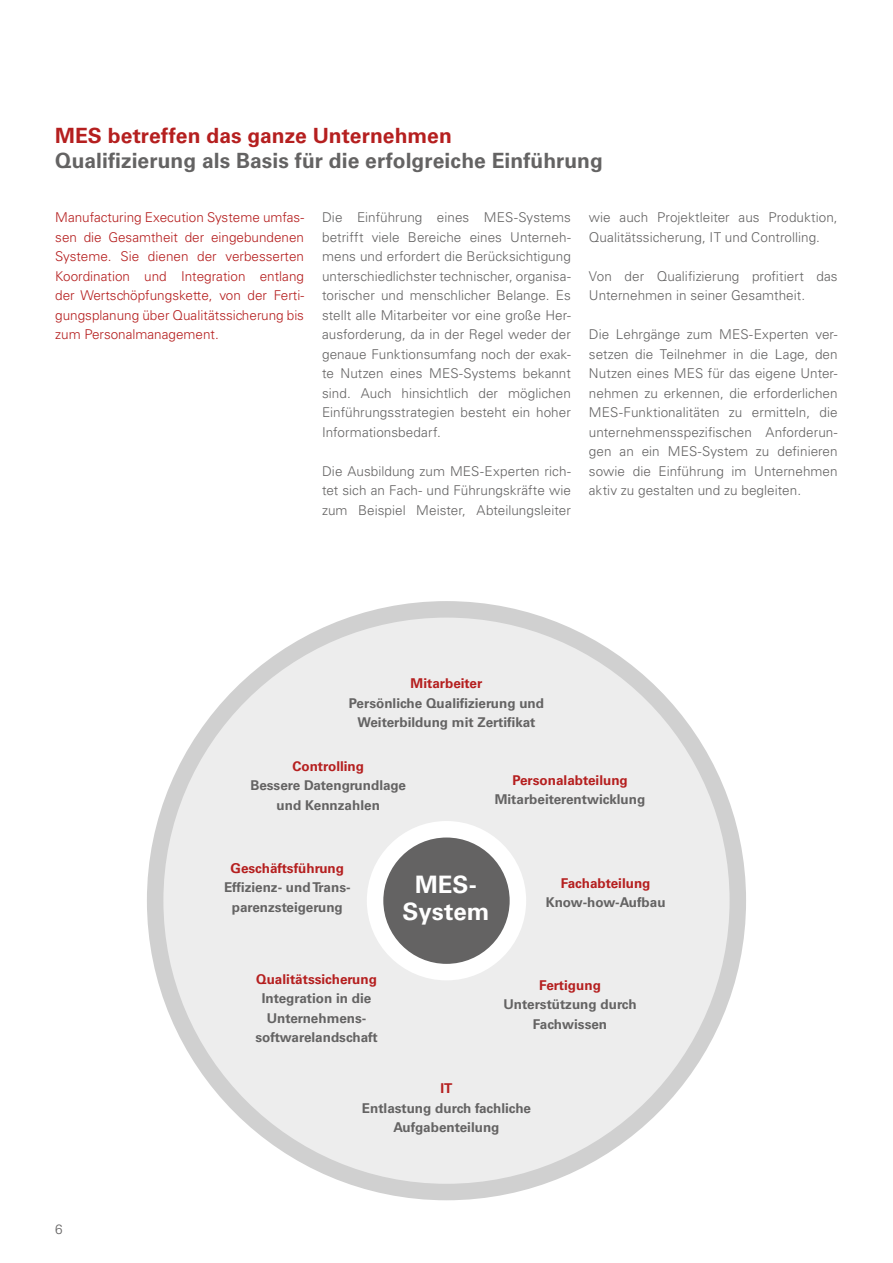
<style>
.page{position:relative;width:893px;height:1263px;background:#fff}
.page>*{position:absolute;margin:0;border:0;box-sizing:border-box;transform-origin:0 0}
.t1{font:700 24px/27px "Univers LT Std";color:#fff;text-align:center}
.t2{font:700 21px "Univers LT Std";letter-spacing:.005em;color:#646363}
.t3{font:700 21px "Univers LT Std";letter-spacing:.005em;color:#b51f1f}
.t4{font:300 13.5px/19.5px "Univers LT Std";letter-spacing:.005em;color:#646363;text-align:justify}
.t5{font:700 13.5px/19.5px "Univers LT Std";color:#646363;text-align:center}
.t6{font:300 13.5px/19.5px "Univers LT Std";color:#b51f1f;text-align:justify}
.t7{font:700 13.5px "Univers LT Std";color:#b51f1f}
</style>
<div class="page">
<div style="left:155px;top:609px;width:583px;height:583px;background:#ededed;border-radius:50%"></div>
<div style="left:147px;top:601px;width:599px;height:599px;border:16px solid #d0d0d0;border-radius:50%"></div>
<div style="left:375px;top:829px;width:143px;height:143px;background:#646363;border-radius:50%"></div>
<div style="left:367px;top:821px;width:159px;height:159px;border:16px solid #fff;border-radius:50%"></div>
<h2 class="t3" style="left:55px;top:123px;width:398px">MES betreffen das ganze Unternehmen</h2>
<h2 class="t2" style="left:55px;top:149px;width:549px">Qualifizierung als Basis für die erfolgreiche Einführung</h2>
<p class="t6" style="left:55px;top:208px;width:250px">Manufacturing Execution Systeme umfas&shy;sen die Gesamtheit der eingebundenen Systeme. Sie dienen der verbesserten Koordination und Integration entlang der Wertschöpfungskette, von der Ferti&shy;gungsplanung über Qualitätssicherung bis zum Personalmanagement.</p>
<p class="t4" style="left:322px;top:208px;width:250px">Die Einführung eines MES-Systems betrifft viele Bereiche eines Unterneh&shy;mens und erfordert die Berücksichtigung unterschiedlichster technischer, organisa&shy;torischer und menschlicher Belange. Es stellt alle Mitarbeiter vor eine große Her&shy;ausforderung, da in der Regel weder der genaue Funktionsumfang noch der exak&shy;te Nutzen eines MES-Systems bekannt sind. Auch hinsichtlich der möglichen Einführungsstrategien besteht ein hoher Informationsbedarf.</p>
<p class="t4" style="left:322px;top:461px;width:250px">Die Ausbildung zum MES-Experten rich&shy;tet sich an Fach- und Führungskräfte wie zum Beispiel Meister, Abteilungsleiter</p>
<p class="t4" style="left:589px;top:208px;width:250px">wie auch Projektleiter aus Produktion,<br>Qualitätssicherung, IT und Controlling.</p>
<p class="t4" style="left:589px;top:266px;width:250px">Von der Qualifizierung profitiert das<br>Unternehmen in seiner Gesamtheit.</p>
<p class="t4" style="left:589px;top:325px;width:250px">Die Lehrgänge zum MES-Experten ver&shy;setzen die Teilnehmer in die Lage, den Nutzen eines MES für das eigene Unter&shy;nehmen zu erkennen, die erforderlichen MES-Funktionalitäten zu ermitteln, die unternehmensspezifischen Anforderun&shy;gen an ein MES-System zu definieren sowie die Einführung im Unternehmen aktiv zu gestalten und zu begleiten.</p>
<p class="t7" style="left:411px;top:675px;width:73px">Mitarbeiter</p>
<p class="t5" style="left:349px;top:693px;width:197px">Persönliche Qualifizierung und<br>Weiterbildung mit Zertifikat</p>
<p class="t7" style="left:292px;top:758px;width:73px">Controlling</p>
<p class="t5" style="left:250px;top:776px;width:157px">Bessere Datengrundlage und Kennzahlen</p>
<p class="t7" style="left:512px;top:772px;width:117px">Personalabteilung</p>
<p class="t5" style="left:495px;top:790px;width:152px">Mitarbeiterentwicklung</p>
<p class="t7" style="left:231px;top:860px;width:115px">Geschäftsführung</p>
<p class="t5" style="left:224px;top:878px;width:128px">Effizienz- und Trans&shy;parenzsteigerung</p>
<p class="t7" style="left:256px;top:971px;width:122px">Qualitätssicherung</p>
<p class="t5" style="left:255px;top:989px;width:124px">Integration in die<br>Unternehmens&shy;softwarelandschaft</p>
<h1 class="t1" style="left:402px;top:871px;width:89px">MES-<br>System</h1>
<p class="t7" style="left:561px;top:875px;width:91px">Fachabteilung</p>
<p class="t5" style="left:546px;top:893px;width:121px">Know-how-Aufbau</p>
<p class="t7" style="left:539px;top:977px;width:63px">Fertigung</p>
<p class="t5" style="left:503px;top:995px;width:135px">Unterstützung durch<br>Fachwissen</p>
<p class="t4" style="left:55px;top:1219px;width:9px">6</p>
<p class="t7" style="left:440px;top:1080px;width:14px">IT</p>
<p class="t5" style="left:362px;top:1098px;width:171px">Entlastung durch fachliche<br>Aufgabenteilung</p>
</div>
